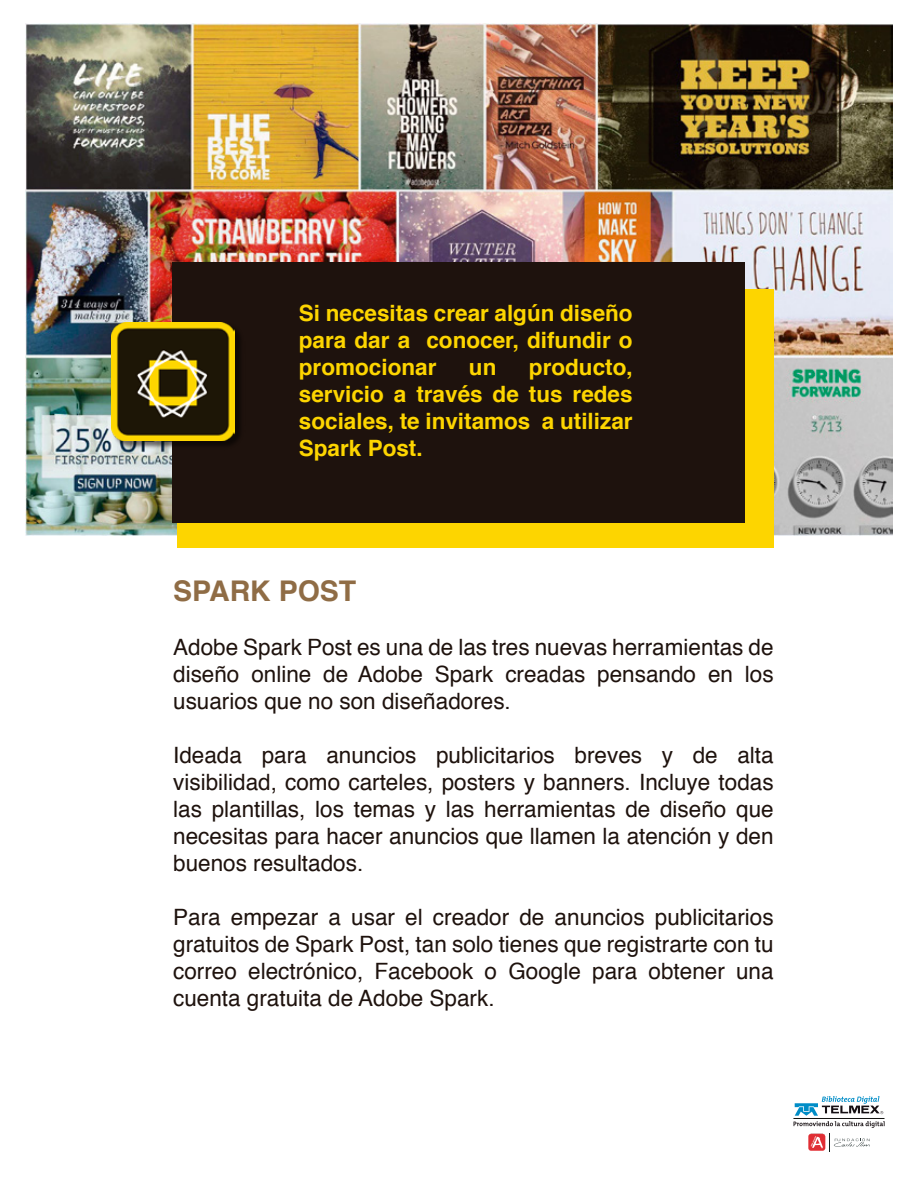
<style>
.page{position:relative;width:918px;height:1188px;background:#fff}
.page>*{position:absolute;margin:0;border:0;box-sizing:border-box;transform-origin:0 0}
.t1{font:700 28.5px "Helvetica";color:#8f6c45}
.t2{font:22.5px/27px "Helvetica";color:#1e120d;text-align:justify}
.t3{font:700 22.5px/27px "Helvetica";color:#fdd500;text-align:justify}
</style>
<div class="page">
<img style="left:26px;top:24px;width:866px;height:512px">
<div style="left:178px;top:289px;width:596px;height:259px;background:#fdd500"></div>
<hr style="left:793px;top:1118px;width:92px;height:1px;background:#131311">
<svg style="left:794px;top:1096px;width:91px;height:56px"></svg>
<div style="left:173px;top:263px;width:572px;height:260px;background:#1e120d"></div>
<img style="left:111px;top:321px;width:129px;height:129px">
<img style="left:111px;top:322px;width:124px;height:119px">
<p class="t3" style="left:299px;top:300px;width:335px">Si necesitas crear algún diseño para dar a conocer, difundir o promocionar</p>
<p class="t3" style="left:299px;top:354px;width:335px;text-indent:230px">producto, servicio a través de tus redes sociales, te invitamos a utilizar Spark Post.</p>
<p class="t3" style="left:469px;top:354px;width:29px">un</p>
<p class="t1" style="left:173px;top:568px;width:185px">SPARK POST</p>
<p class="t2" style="left:173px;top:635px;width:602px">Adobe Spark Post es una de las tres nuevas herramientas de diseño online de Adobe Spark creadas pensando en los usuarios que no son diseñadores.</p>
<p class="t2" style="left:173px;top:743px;width:602px">Ideada para anuncios publicitarios breves y de alta visibilidad, como carteles, posters y banners. Incluye todas las plantillas, los temas y las herramientas de diseño que necesitas para hacer anuncios que llamen la atención y den buenos resultados.</p>
<p class="t2" style="left:173px;top:905px;width:602px">Para empezar a usar el creador de anuncios publicitarios gratuitos de Spark Post, tan solo tienes que registrarte con tu correo electrónico, Facebook o Google para obtener una cuenta gratuita de Adobe Spark.</p>
</div>
